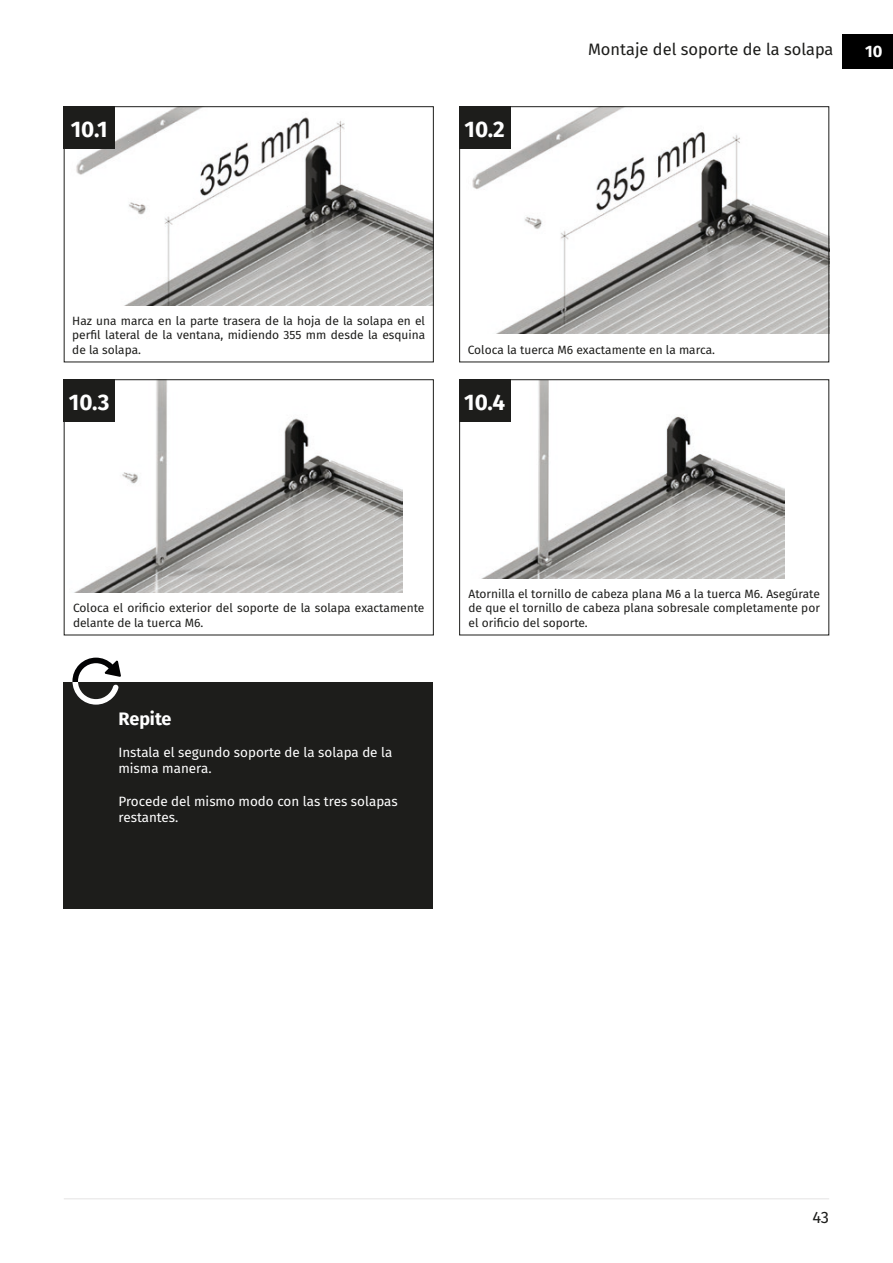
<style>
.page{position:relative;width:893px;height:1263px;background:#fff}
.page>*{position:absolute;margin:0;border:0;box-sizing:border-box;transform-origin:0 0}
.t1{font:700 22.5px "Fira Sans";color:#fff}
.t2{font:700 18px "Fira Sans";color:#fff}
.t3{font:16.5px "Fira Sans";color:#1d1d1b}
.t4{font:700 16.5px "Fira Sans";color:#fff}
.t5{font:13.5px/16.2px "Fira Sans";color:#fff}
.t6{font:12px/14.4px "Fira Sans";color:#1d1d1b;text-align:justify}
</style>
<div class="page">
<hr style="left:64px;top:1198px;width:765px;height:1px;background:#e4e3e3">
<img style="left:76px;top:108px;width:356px;height:197px">
<img style="left:472px;top:108px;width:355px;height:226px">
<img style="left:74px;top:381px;width:329px;height:212px">
<img style="left:482px;top:381px;width:303px;height:197px">
<div style="left:842px;top:34px;width:51px;height:34px;background:#000"></div>
<div style="left:63px;top:682px;width:370px;height:227px;background:#1d1d1b"></div>
<svg style="left:72px;top:658px;width:49px;height:47px"></svg>
<div style="left:459px;top:106px;width:370px;height:256px;border:1px solid #1d1d1b"></div>
<div style="left:459px;top:106px;width:51px;height:43px;background:#1d1d1b"></div>
<div style="left:459px;top:379px;width:370px;height:256px;border:1px solid #1d1d1b"></div>
<div style="left:459px;top:379px;width:51px;height:43px;background:#1d1d1b"></div>
<div style="left:64px;top:379px;width:370px;height:256px;border:1px solid #1d1d1b"></div>
<div style="left:64px;top:379px;width:51px;height:43px;background:#1d1d1b"></div>
<div style="left:64px;top:106px;width:370px;height:256px;border:1px solid #1d1d1b"></div>
<div style="left:64px;top:106px;width:51px;height:43px;background:#1d1d1b"></div>
<h1 class="t1" style="left:71px;top:110px;width:38px">10.1</h1>
<h1 class="t1" style="left:465px;top:110px;width:42px">10.2</h1>
<h3 class="t3" style="left:588px;top:37px;width:247px">Montaje del soporte de la solapa</h3>
<h3 class="t4" style="left:865px;top:37px;width:19px">10</h3>
<p class="t6" style="left:72px;top:313px;width:354px">Haz una marca en la parte trasera de la hoja de la solapa en el perfil lateral de la ventana, midiendo 355 mm desde la esquina de la solapa.</p>
<p class="t6" style="left:468px;top:342px;width:248px">Coloca la tuerca M6 exactamente en la marca.</p>
<h1 class="t1" style="left:69px;top:383px;width:42px">10.3</h1>
<h1 class="t1" style="left:464px;top:383px;width:42px">10.4</h1>
<p class="t6" style="left:73px;top:601px;width:353px">Coloca el orificio exterior del soporte de la solapa exactamente delante de la tuerca M6.</p>
<h2 class="t2" style="left:118px;top:703px;width:55px">Repite</h2>
<p class="t5" style="left:118px;top:744px;width:275px">Instala el segundo soporte de la solapa de la misma manera.</p>
<p class="t5" style="left:118px;top:792px;width:281px">Procede del mismo modo con las tres solapas restantes.</p>
<p class="t6" style="left:468px;top:586px;width:353px">Atornilla el tornillo de cabeza plana M6 a la tuerca M6. Asegúrate de que el tornillo de cabeza plana sobresale completamente por el orificio del soporte.</p>
<h3 class="t3" style="left:812px;top:1205px;width:18px">43</h3>
</div>
